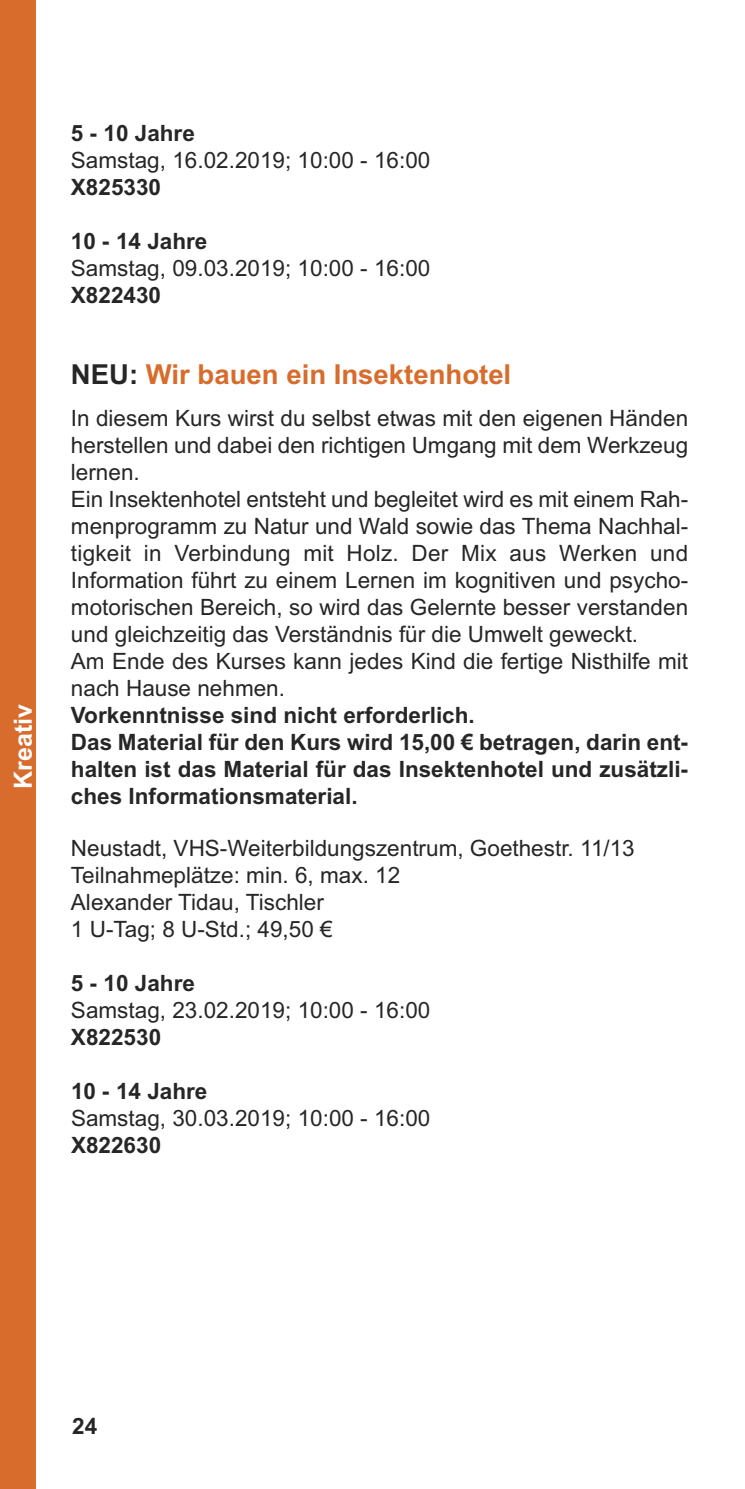
<style>
.page{position:relative;width:745px;height:1489px;background:#fff}
.page>*{position:absolute;margin:0;border:0;box-sizing:border-box;transform-origin:0 0}
.t1{font:700 27.5px "Arial";color:#d76c2c}
.t2{font:700 25px "Arial";color:#fff}
.t3{font:22.5px/27px "Arial";color:#272627}
.t4{font:700 22.5px/27px "Arial";color:#272627}
.s1{color:#272627}
</style>
<div class="page">
<div style="left:0;top:0;width:35px;height:1488px;background:#d76c2c"></div>
<p class="t2" style="left:9px;top:788px;width:86px;rotate:-90deg">Kreativ</p>
<p class="t4" style="left:71px;top:120px;width:125px">5 - 10 Jahre</p>
<p class="t3" style="left:71px;top:147px;width:361px">Samstag, 16.02.2019; 10:00 - 16:00</p>
<p class="t4" style="left:71px;top:174px;width:92px">X825330</p>
<p class="t4" style="left:71px;top:228px;width:138px">10 - 14 Jahre</p>
<p class="t3" style="left:71px;top:255px;width:361px">Samstag, 09.03.2019; 10:00 - 16:00</p>
<p class="t4" style="left:71px;top:282px;width:92px">X822430</p>
<p class="t1" style="left:71px;top:358px;width:441px"><span class="s1">NEU:</span> Wir bauen ein Insektenhotel</p>
<p class="t3" style="left:71px;top:404px;width:618px">In diesem Kurs wirst du selbst etwas mit den eigenen Händen herstellen und dabei den richtigen Umgang mit dem Werkzeug lernen.<br>Ein Insektenhotel entsteht und begleitet wird es mit einem Rah&shy;menprogramm zu Natur und Wald sowie das Thema Nachhal&shy;tigkeit in Verbindung mit Holz. Der Mix aus Werken und Information führt zu einem Lernen im kognitiven und psycho&shy;motorischen Bereich, so wird das Gelernte besser verstanden und gleichzeitig das Verständnis für die Umwelt geweckt.<br>Am Ende des Kurses kann jedes Kind die fertige Nisthilfe mit nach Hause nehmen.</p>
<p class="t4" style="left:71px;top:701px;width:618px">Vorkenntnisse sind nicht erforderlich.<br>Das Material für den Kurs wird 15,00 € betragen, darin ent&shy;halten ist das Material für das Insektenhotel und zusätzli&shy;ches Informationsmaterial.</p>
<p class="t3" style="left:71px;top:834px;width:565px">Neustadt, VHS-Weiterbildungszentrum, Goethestr. 11/13<br>Teilnahmeplätze: min. 6, max. 12<br>Alexander Tidau, Tischler<br>1 U-Tag; 8 U-Std.; 49,50 €</p>
<p class="t4" style="left:71px;top:969px;width:125px">5 - 10 Jahre</p>
<p class="t3" style="left:71px;top:996px;width:361px">Samstag, 23.02.2019; 10:00 - 16:00</p>
<p class="t4" style="left:71px;top:1023px;width:92px">X822530</p>
<p class="t4" style="left:71px;top:1077px;width:138px">10 - 14 Jahre</p>
<p class="t3" style="left:71px;top:1104px;width:361px">Samstag, 30.03.2019; 10:00 - 16:00</p>
<p class="t4" style="left:71px;top:1131px;width:92px">X822630</p>
<p class="t4" style="left:72px;top:1412px;width:27px">24</p>
</div>
